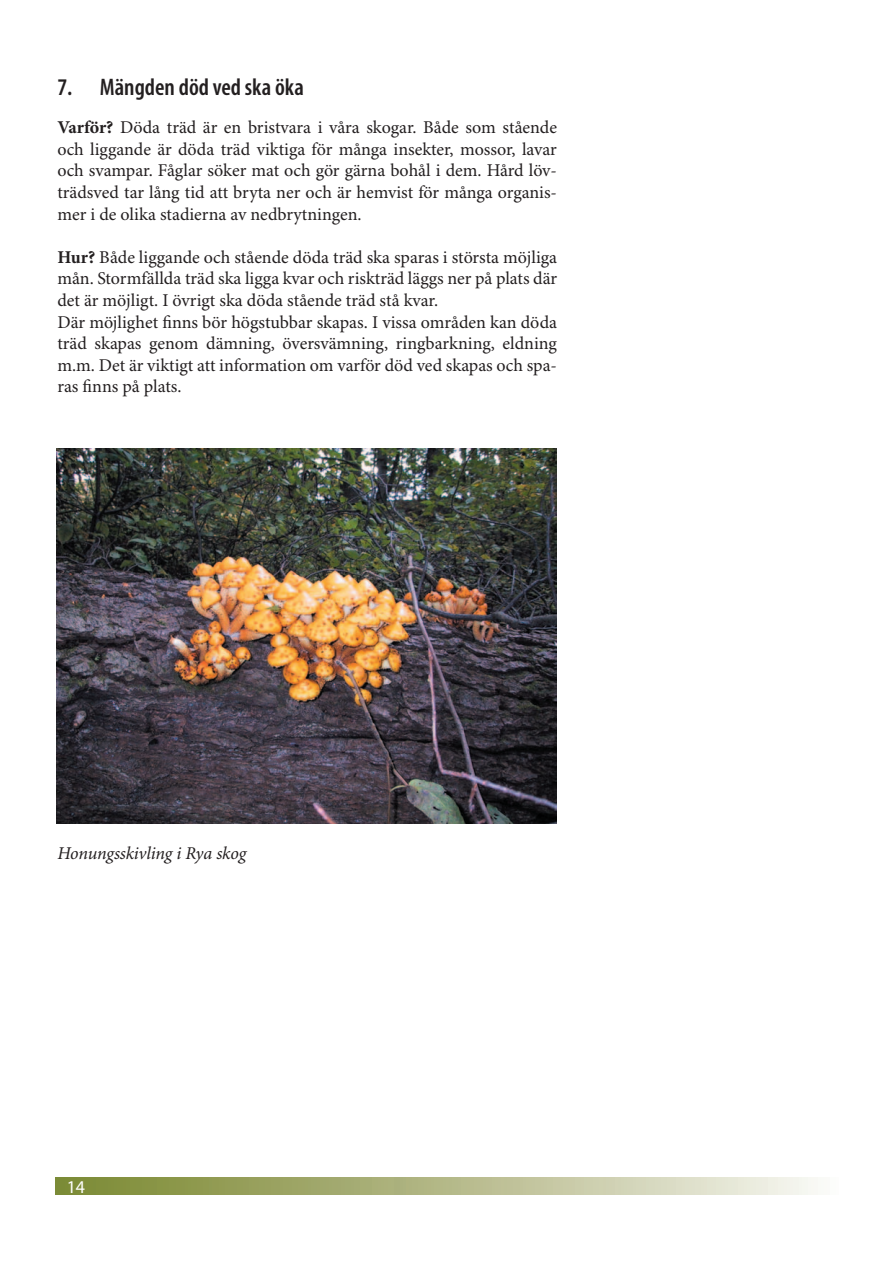
<style>
.page{position:relative;width:893px;height:1263px;background:#fff}
.page>*{position:absolute;margin:0;border:0;box-sizing:border-box;transform-origin:0 0}
.t1{font:600 condensed 24px "Myriad Pro";color:#231f20}
.t2{font:18px/21.6px "Minion Pro";color:#231f20;text-align:justify}
.t3{font:italic 18px "Minion Pro";letter-spacing:-.015em;color:#231f20}
.t4{font:18px "Myriad Pro";color:#fff}
.s1{font-weight:700}
</style>
<div class="page">
<div style="left:55px;top:1178px;width:783px;height:17px;background:linear-gradient(to right,#77842b,#f7f5f0)"></div>
<img style="left:56px;top:448px;width:501px;height:376px">
<h1 class="t1" style="left:57px;top:73px;width:248px">7. Mängden död ved ska öka</h1>
<p class="t2" style="left:57px;top:117px;width:501px"><span class="s1">Varför?</span> Döda träd är en bristvara i våra skogar. Både som stående och liggande är döda träd viktiga för många insekter, mossor, lavar och svampar. Fåglar söker mat och gör gärna bohål i dem. Hård löv&shy;trädsved tar lång tid att bryta ner och är hemvist för många organis&shy;mer i de olika stadierna av nedbrytningen.</p>
<p class="t2" style="left:57px;top:247px;width:501px;text-align:left"><span class="s1">Hur?</span> Både liggande och stående döda träd ska sparas i största möjliga mån. Stormfällda träd ska ligga kvar och riskträd läggs ner på plats där det är möjligt. I övrigt ska döda stående träd stå kvar.<br>Där möjlighet finns bör högstubbar skapas. I vissa områden kan döda träd skapas genom dämning, översvämning, ringbarkning, eldning m.m. Det är viktigt att information om varför död ved skapas och spa&shy;ras finns på plats.</p>
<p class="t3" style="left:57px;top:842px;width:191px">Honungsskivling i Rya skog</p>
<p class="t4" style="left:67px;top:1177px;width:20px">14</p>
</div>
